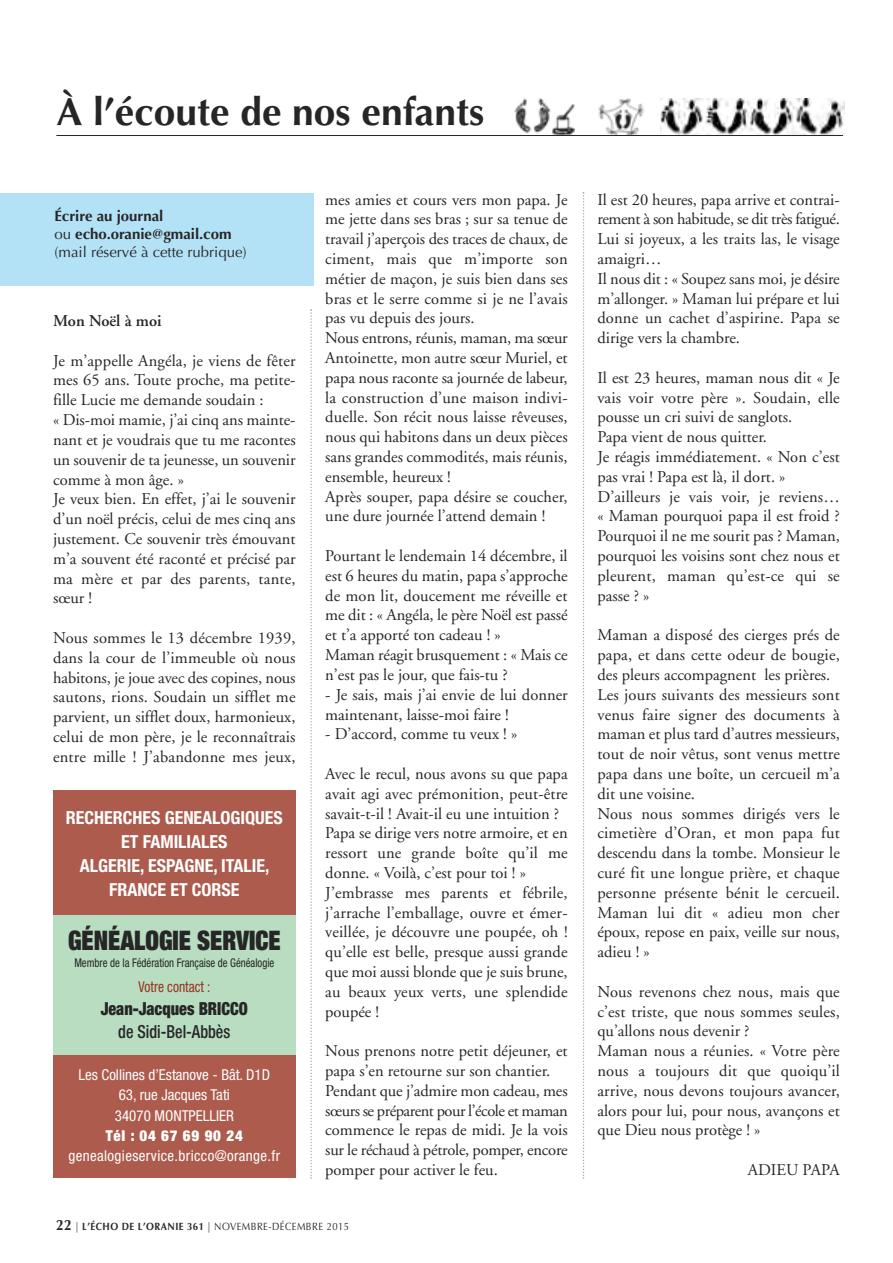
<style>
.page{position:relative;width:893px;height:1263px;background:#fff}
.page>*{position:absolute;margin:0;border:0;box-sizing:border-box;transform-origin:0 0}
.t1{font:700 39px "Optima";color:#272627}
.t2{font:900 expanded 27px "Helvetica Neue";color:#272627;scale:.9 1}
.t3{font:700 condensed 18px/23.7px "Helvetica Neue";color:#fff;text-align:center}
.t4{font:900 condensed 18px "Helvetica Neue";color:#272627;scale:.9 1}
.t5{font:500 condensed 18px "Helvetica Neue";color:#272627;scale:.9 1}
.t6{font:16.5px/19.8px "Adobe Garamond";color:#272627}
.t7{font:600 16.5px "Adobe Garamond";color:#272627}
.t8{font:700 15px/18.3px "Optima";color:#272627}
.t9{font:condensed 15px/20.1px "Helvetica Neue";color:#fff;text-align:center}
.t10{font:condensed 15px "Helvetica Neue";letter-spacing:.025em;color:#fff}
.t11{font:900 condensed 15px "Helvetica Neue";letter-spacing:.05em;color:#fff}
.t12{font:condensed 15px "Helvetica Neue";color:#983221;scale:.9 1}
.t13{font:condensed 12px "Helvetica Neue";color:#272627;scale:.9 1}
.t14{font:10.5px "Optima";letter-spacing:.05em;color:#272627;scale:.9 1}
.s1{font-style:inherit}
.s2{font-weight:400}
.s3{font-weight:700;font-size:15px}
.s4{font-weight:700}
</style>
<div class="page">
<svg style="left:310px;top:309px;width:2px;height:870px"></svg>
<svg style="left:583px;top:192px;width:1px;height:987px"></svg>
<img style="left:660px;top:98px;width:185px;height:38px">
<img style="left:598px;top:98px;width:46px;height:37px">
<img style="left:514px;top:98px;width:60px;height:37px">
<hr style="left:56px;top:135px;width:787px;height:1px;background:#272627">
<div style="left:0;top:193px;width:314px;height:92px;background:#b3e2f6"></div>
<div style="left:53px;top:790px;width:243px;height:147px;background:#ac5b4d"></div>
<div style="left:53px;top:1054px;width:243px;height:124px;background:#ac5b4d"></div>
<div style="left:53px;top:915px;width:243px;height:139px;background:#b8ddc0"></div>
<h1 class="t1" style="left:56px;top:95px;width:429px">À l’écoute de nos <span class="s1">enfants</span></h1>
<p class="t8" style="left:54px;top:207px;width:194px">Écrire <span class="s1">au</span> journal<br><span class="s2">ou</span> echo.oranie@gmail.com <span class="s2">(mail réservé à cette rubrique)</span></p>
<p class="t7" style="left:53px;top:314px;width:110px">Mon Noël à moi</p>
<p class="t6" style="left:53px;top:352px;width:244px">Je m’appelle Angéla, je viens de fêter mes 65 ans. Toute proche, ma petite&shy;fille Lucie me demande soudain :<br>« Dis-moi mamie, j’ai cinq ans mainte - nant et je voudrais que tu me racontes un souvenir de ta jeunesse, un souvenir comme à mon âge. »<br>Je veux bien. En effet, j’ai le souvenir d’un noël précis, celui de mes cinq ans justement. Ce souvenir très émouvant m’a souvent été raconté et précisé par ma mère et par des parents, tante, sœur !</p>
<p class="t6" style="left:53px;top:629px;width:244px;text-align:justify">Nous sommes le 13 décembre 1939, dans la cour de l’immeuble où nous habitons, je joue avec des copines, nous sautons, rions. Soudain un sifflet me parvient, un sifflet doux, harmonieux, celui de mon père, je le reconnaîtrais entre mille ! J’abandonne mes jeux,</p>
<p class="t3" style="left:66px;top:808px;width:219px">RECHERCHES GENEALOGIQUES<br>ET FAMILIALES<br>ALGERIE, ESPAGNE, ITALIE,<br>FRANCE ET CORSE</p>
<h2 class="t2" style="left:68px;top:931px;width:237px">GÉNÉALOGIE SERVICE</h2>
<p class="t13" style="left:74px;top:958px;width:224px">Membre de la Fédération Française de Généalogie</p>
<p class="t12" style="left:139px;top:981px;width:81px">Votre contact :</p>
<p class="t4" style="left:101px;top:1002px;width:165px">Jean-Jacques BRICCO</p>
<p class="t5" style="left:118px;top:1025px;width:126px">de Sidi-Bel-Abbès</p>
<p class="t9" style="left:79px;top:1066px;width:193px">Les Collines d’Estanove - Bât. D1D<br>63, rue Jacques Tati<br>34070 MONTPELLIER</p>
<p class="t11" style="left:106px;top:1130px;width:138px">Tél : 04 67 69 90 24</p>
<p class="t10" style="left:68px;top:1150px;width:213px">genealogieservice.bricco@orange.fr</p>
<p class="t6" style="left:325px;top:191px;width:244px">mes amies et cours vers mon papa. Je me jette dans ses bras ; sur sa tenue de travail j’aperçois des traces de chaux, de ciment, mais que m’importe son métier de maçon, je suis bien dans ses bras et le serre comme si je ne l’avais pas vu depuis des jours.<br>Nous entrons, réunis, maman, ma sœur Antoinette, mon autre sœur Muriel, et papa nous raconte sa journée de labeur, la construction d’une maison indivi - duelle. Son récit nous laisse rêveuses, nous qui habitons dans un deux pièces sans grandes commodités, mais réunis, ensemble, heureux !<br>Après souper, papa désire se coucher, une dure journée l’attend demain !</p>
<p class="t6" style="left:325px;top:547px;width:244px">Pourtant le lendemain 14 décembre, il est 6 heures du matin, papa s’approche de mon lit, doucement me réveille et me dit : « Angéla, le père Noël est passé et t’a apporté ton cadeau ! »<br>Maman réagit brusquement : « Mais ce n’est pas le jour, que fais-tu ?</p>
<p class="t6" style="left:325px;top:686px;width:244px">- Je sais, mais j’ai envie de lui donner maintenant, laisse-moi faire !</p>
<p class="t6" style="left:325px;top:726px;width:193px">- D’accord, comme tu veux ! »</p>
<p class="t6" style="left:325px;top:765px;width:244px">Avec le recul, nous avons su que papa avait agi avec prémonition, peut-être savait-t-il ! Avait-il eu une intuition ?<br>Papa se dirige vers notre armoire, et en ressort une grande boîte qu’il me donne. « Voilà, c’est pour toi ! » J’embrasse mes parents et fébrile, j’arrache l’emballage, ouvre et émer - veillée, je découvre une poupée, oh ! qu’elle est belle, presque aussi grande que moi aussi blonde que je suis brune, au beaux yeux verts, une splendide poupée !</p>
<p class="t6" style="left:325px;top:1042px;width:244px">Nous prenons notre petit déjeuner, et papa s’en retourne sur son chantier.<br>Pendant que j’admire mon cadeau, mes sœurs se préparent pour l’école et maman commence le repas de midi. Je la vois sur le réchaud à pétrole, pomper, encore pomper pour activer le feu.</p>
<p class="t14" style="left:56px;top:1220px;width:327px"><span class="s3">22</span> | <span class="s4">L’ÉCHO DE L’ORANIE</span> <span class="s4">361</span> | NOVEMBRE-DÉCEMBRE 2015</p>
<p class="t6" style="left:597px;top:191px;width:244px">Il est 20 heures, papa arrive et contrai - rement à son habitude, se dit très fatigué.<br>Lui si joyeux, a les traits las, le visage amaigri…<br>Il nous dit : « Soupez sans moi, je désire m’allonger. » Maman lui prépare et lui donne un cachet d’aspirine. Papa se dirige vers la chambre.</p>
<p class="t6" style="left:597px;top:369px;width:244px">Il est 23 heures, maman nous dit « Je vais voir votre père ». Soudain, elle pousse un cri suivi de sanglots.<br>Papa vient de nous quitter.<br>Je réagis immédiatement. « Non c’est pas vrai ! Papa est là, il dort. »<br>D’ailleurs je vais voir, je reviens… « Maman pourquoi papa il est froid ?<br>Pourquoi il ne me sourit pas ? Maman, pourquoi les voisins sont chez nous et pleurent, maman qu’est-ce qui se passe ? »</p>
<p class="t6" style="left:597px;top:627px;width:244px">Maman a disposé des cierges prés de papa, et dans cette odeur de bougie, des pleurs accompagnent les prières.<br>Les jours suivants des messieurs sont venus faire signer des documents à maman et plus tard d’autres messieurs, tout de noir vêtus, sont venus mettre papa dans une boîte, un cercueil m’a dit une voisine.<br>Nous nous sommes dirigés vers le cimetière d’Oran, et mon papa fut descendu dans la tombe. Monsieur le curé fit une longue prière, et chaque personne présente bénit le cercueil.<br>Maman lui dit « adieu mon cher époux, repose en paix, veille sur nous, adieu ! »</p>
<p class="t6" style="left:597px;top:983px;width:244px">Nous revenons chez nous, mais que c’est triste, que nous sommes seules, qu’allons nous devenir ?<br>Maman nous a réunies. « Votre père nous a toujours dit que quoiqu’il arrive, nous devons toujours avancer, alors pour lui, pour nous, avançons et que Dieu nous protège ! »</p>
<p class="t6" style="left:748px;top:1161px;width:94px">ADIEU PAPA</p>
</div>
